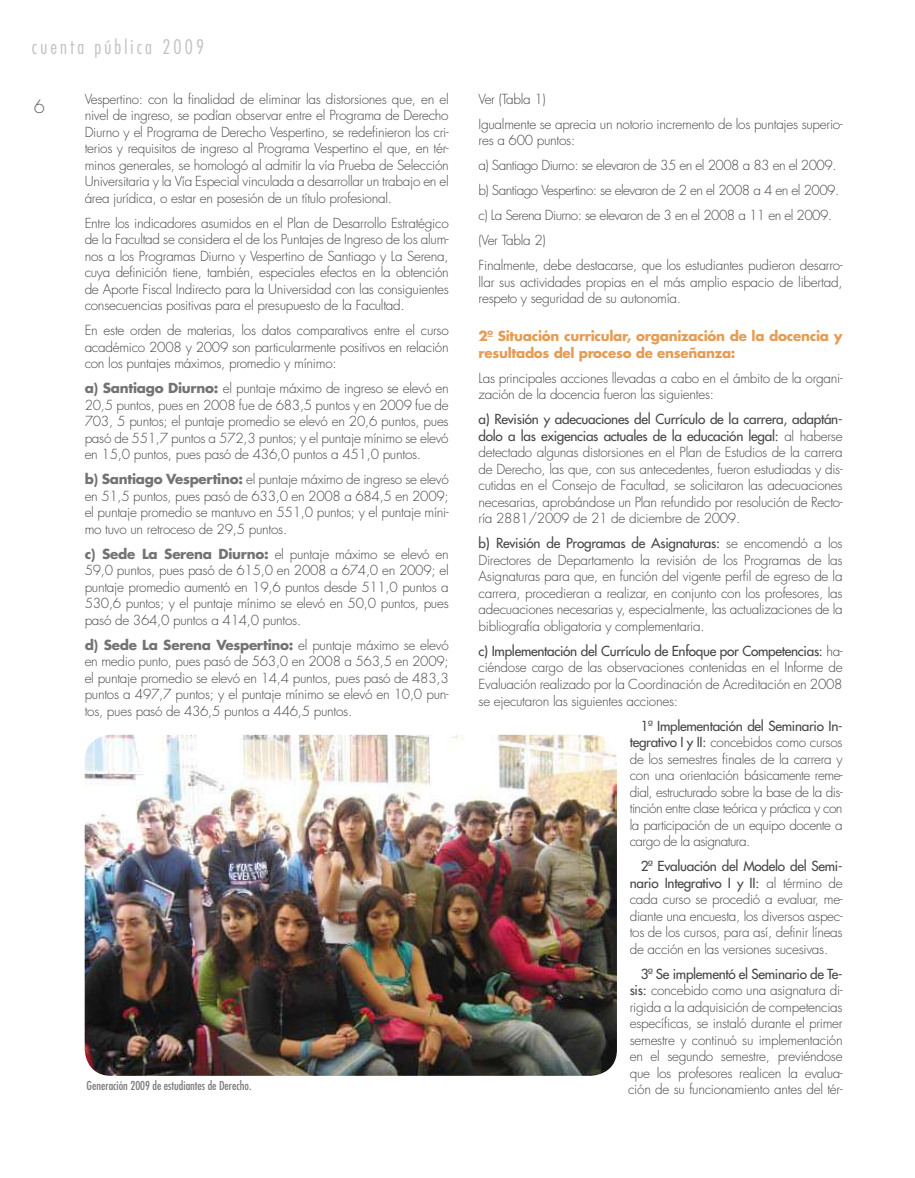
<style>
.page{position:relative;width:915px;height:1178px;background:#fff}
.page>*{position:absolute;margin:0;border:0;box-sizing:border-box;transform-origin:0 0}
.t1{font:300 condensed 19.5px "Futura";letter-spacing:.16em;color:#c1c1c1}
.t2{font:300 13.5px/16.5px "Futura";letter-spacing:-.02em;color:#464646;text-align:justify}
.t3{font:300 13.5px/25px "Futura";letter-spacing:-.04em;color:#464646}
.t4{font:700 13.5px/16.5px "Futura";letter-spacing:-.02em;color:#e59d55}
.t5{font:condensed 12px "Futura";color:#7c7c7c}
.s1{font-weight:700;color:#737373}
.s2{font-weight:400}
</style>
<div class="page">
<img style="left:85px;top:735px;width:531px;height:341px;border-radius:27px">
<h1 class="t1" style="left:32px;top:35px;width:174px">cuenta pública 2009</h1>
<p class="t2" style="left:85px;top:91px;width:365px">Vespertino: con la finalidad de eliminar las distorsiones que, en el nivel de ingreso, se podían observar entre el Programa de Derecho Diurno y el Programa de Derecho Vespertino, se redefinieron los cri&shy;terios y requisitos de ingreso al Programa Vespertino el que, en tér&shy;minos generales, se homologó al admitir la vía Prueba de Selección Universitaria y la Vía Especial vinculada a desarrollar un trabajo en el área jurídica, o estar en posesión de un título profesional.</p>
<p class="t2" style="left:85px;top:215px;width:365px">Entre los indicadores asumidos en el Plan de Desarrollo Estratégico de la Facultad se considera el de los Puntajes de Ingreso de los alum&shy;nos a los Programas Diurno y Vespertino de Santiago y La Serena, cuya definición tiene, también, especiales efectos en la obtención de Aporte Fiscal Indirecto para la Universidad con las consiguientes consecuencias positivas para el presupuesto de la Facultad.</p>
<p class="t2" style="left:85px;top:322px;width:365px">En este orden de materias, los datos comparativos entre el curso académico 2008 y 2009 son particularmente positivos en relación con los puntajes máximos, promedio y mínimo:</p>
<p class="t2" style="left:85px;top:380px;width:365px"><span class="s1">a) Santiago Diurno:</span> el puntaje máximo de ingreso se elevó en 20,5 puntos, pues en 2008 fue de 683 ,5 puntos y en 2009 fue de 703 , 5 puntos; el puntaje promedio se elevó en 20,6 puntos, pues pasó de 55 1,7 puntos a 572,3 puntos; y el puntaje mínimo se elevó en 15,0 puntos, pues pasó de 43 6,0 puntos a 45 1,0 puntos.</p>
<p class="t2" style="left:85px;top:471px;width:365px"><span class="s1">b) Santiago Vespertino:</span> el puntaje máximo de ingreso se elevó en 51,5 puntos, pues pasó de 633 ,0 en 2008 a 684,5 en 2009; el puntaje promedio se mantuvo en 55 1,0 puntos; y el puntaje míni&shy;mo tuvo un retroceso de 29,5 puntos.</p>
<p class="t2" style="left:85px;top:546px;width:365px"><span class="s1">c) Sede La Serena Diurno:</span> el puntaje máximo se elevó en 59,0 puntos, pues pasó de 615,0 en 2008 a 674,0 en 2009; el puntaje promedio aumentó en 19,6 puntos desde 511,0 puntos a 530,6 puntos; y el puntaje mínimo se elevó en 50,0 puntos, pues pasó de 3 64,0 puntos a 414,0 puntos.</p>
<p class="t2" style="left:85px;top:637px;width:365px;text-align:left"><span class="s1">d) Sede La Serena Vespertino:</span> el puntaje máximo se elevó en medio punto, pues pasó de 563 ,0 en 2008 a 563 ,5 en 2009; el puntaje promedio se elevó en 14,4 puntos, pues pasó de 483 ,3 puntos a 497,7 puntos; y el puntaje mínimo se elevó en 10,0 pun&shy;tos, pues pasó de 43 6,5 puntos a 446,5 puntos.</p>
<p class="t5" style="left:87px;top:1078px;width:166px">Generación 2009 de estudiantes de Derecho.</p>
<p class="t2" style="left:478px;top:87px;width:365px;line-height:25px">Ver (Tabla 1)<br>Igualmente se aprecia un notorio incremento de los puntajes superio-</p>
<p class="t3" style="left:478px;top:128px;width:365px">res a 600 puntos:<br>a) Santiago Diurno: se elevaron de 35 en el 2008 a 83 en el 2009. b) Santiago Vespertino: se elevaron de 2 en el 2008 a 4 en el 2009. c) La Serena Diurno: se elevaron de 3 en el 2008 a 11 en el 2009. (Ver Tabla 2)<br>Finalmente, debe destacarse, que los estudiantes pudieron desarro-</p>
<p class="t2" style="left:478px;top:274px;width:365px">llar sus actividades propias en el más amplio espacio de libertad, respeto y seguridad de su autonomía.</p>
<p class="t4" style="left:478px;top:328px;width:366px">2º Situación curricular, organización de la docencia y resultados del proceso de enseñanza:</p>
<p class="t2" style="left:478px;top:370px;width:365px">Las principales acciones llevadas a cabo en el ámbito de la organi&shy;zación de la docencia fueron las siguientes:</p>
<p class="t2" style="left:478px;top:411px;width:365px"><span class="s2">a) Revisión y adecuaciones del Currículo de la carrera, adaptán&shy;dolo a las exigencias actuales de la educación legal:</span> al haberse detectado algunas distorsiones en el Plan de Estudios de la carrera de Derecho, las que, con sus antecedentes, fueron estudiadas y dis&shy;cutidas en el Consejo de Facultad, se solicitaron las adecuaciones necesarias, aprobándose un Plan refundido por resolución de Recto&shy;ría 2881/2009 de 21 de diciembre de 2009.</p>
<p class="t2" style="left:478px;top:535px;width:365px"><span class="s2">b) Revisión de Programas de Asignaturas:</span> se encomendó a los Directores de Departamento la revisión de los Programas de las Asignaturas para que, en función del vigente perfil de egreso de la carrera, procedieran a realizar, en conjunto con los profesores, las adecuaciones necesarias y, especialmente, las actualizaciones de la bibliografía obligatoria y complementaria.</p>
<p class="t2" style="left:478px;top:643px;width:365px"><span class="s2">c) Implementación del Currículo de Enfoque por Competencias:</span> ha&shy;ciéndose cargo de las observaciones contenidas en el Informe de Evaluación realizado por la Coordinación de Acreditación en 2008 se ejecutaron las siguientes acciones:</p>
<p class="t2" style="left:629px;top:717px;width:214px;text-indent:11px"><span class="s2">1ª Implementación del Seminario In&shy;tegrativo I y II:</span> concebidos como cursos de los semestres finales de la carrera y con una orientación básicamente reme&shy;dial, estructurado sobre la base de la dis&shy;tinción entre clase teórica y práctica y con la participación de un equipo docente a cargo de la asignatura.</p>
<p class="t2" style="left:629px;top:858px;width:214px;text-indent:11px"><span class="s2">2ª Evaluación del Modelo del Semi&shy;nario Integrativo I y II:</span> al término de cada curso se procedió a evaluar, me&shy;diante una encuesta, los diversos aspec&shy;tos de los cursos, para así, definir líneas de acción en las versiones sucesivas.</p>
<p class="t2" style="left:628px;top:965px;width:216px;text-indent:13px"><span class="s2">3ª Se implementó el Seminario de Te&shy;sis:</span> concebido como una asignatura di&shy;rigida a la adquisición de competencias específicas, se instaló durante el primer semestre y continuó su implementación en el segundo semestre, previéndose que los profesores realicen la evalua&shy;ción de su funcionamiento antes del tér-</p>
</div>
